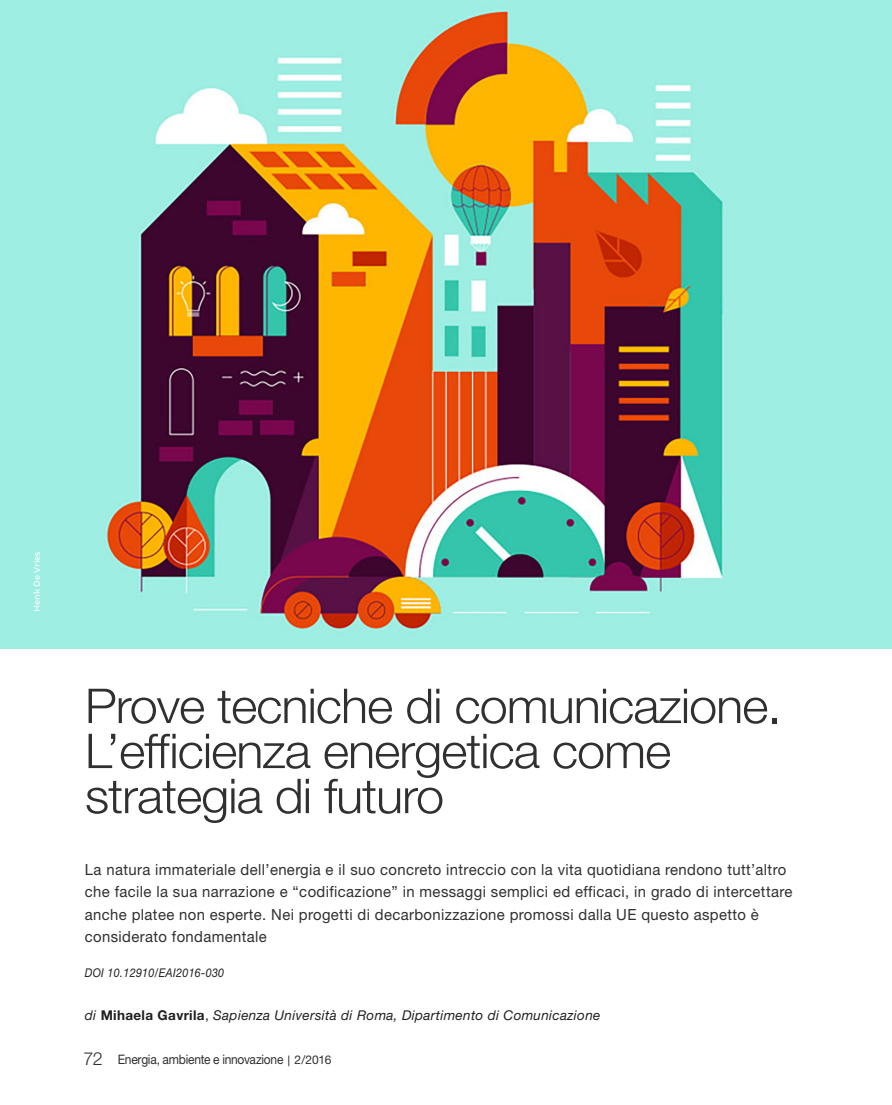
<style>
.page{position:relative;width:892px;height:1105px;background:#fff}
.page>*{position:absolute;margin:0;border:0;box-sizing:border-box;transform-origin:0 0}
.t1{font:300 48px/45px "Helvetica Neue";letter-spacing:-.02em;color:#312f30;scale:1.05 1}
.t2{font:15.3px/22.5px "Helvetica Neue LT Std";letter-spacing:.025em;color:#312f30}
.t3{font:italic 13.5px "Helvetica Neue LT Std";letter-spacing:.025em;color:#231f20}
.t4{font:13.05px "Helvetica Neue LT Std";letter-spacing:-.02em;color:#312f30;scale:.92 1}
.t5{font:italic 12px "Helvetica Neue LT Std";letter-spacing:.025em;color:#231f20;scale:.9 1}
.t6{font:9px "Brocha";letter-spacing:.01em;color:#fff}
.s1{font-weight:700;font-style:normal}
.s2{font-style:normal}
.s3{font-family:"Helvetica Neue";font-weight:300;font-size:18px}
.s4{font-family:"Calibri";font-size:12px}
.s5{font-size:12px}
</style>
<div class="page">
<img style="left:0;top:0;width:892px;height:648px">
<p class="t6" style="left:31px;top:611px;width:62px;rotate:-90deg">Henk De Vries</p>
<h1 class="t1" style="left:85px;top:682px;width:664px">Prove tecniche di comunicazione.<br>L’efficienza energetica come strategia di futuro</h1>
<p class="t2" style="left:85px;top:857px;width:709px">La natura immateriale dell’energia e il suo concreto intreccio con la vita quotidiana rendono tutt’altro che facile la sua narrazione e “codificazione” in messaggi semplici ed efficaci, in grado di intercettare anche platee non esperte. Nei progetti di decarbonizzazione promossi dalla UE questo aspetto è considerato fondamentale</p>
<p class="t5" style="left:85px;top:965px;width:156px">DOI 10.12910/EAI2016-030</p>
<p class="t3" style="left:85px;top:1006px;width:517px">di <span class="s1">Mihaela Gavrila</span><span class="s2">,</span> Sapienza Università di Roma, Dipartimento di Comunicazione</p>
<p class="t4" style="left:83px;top:1051px;width:271px"><span class="s3">72</span> Energia, ambiente e innovazione <span class="s4">|</span> <span class="s5">2/2016</span></p>
</div>
